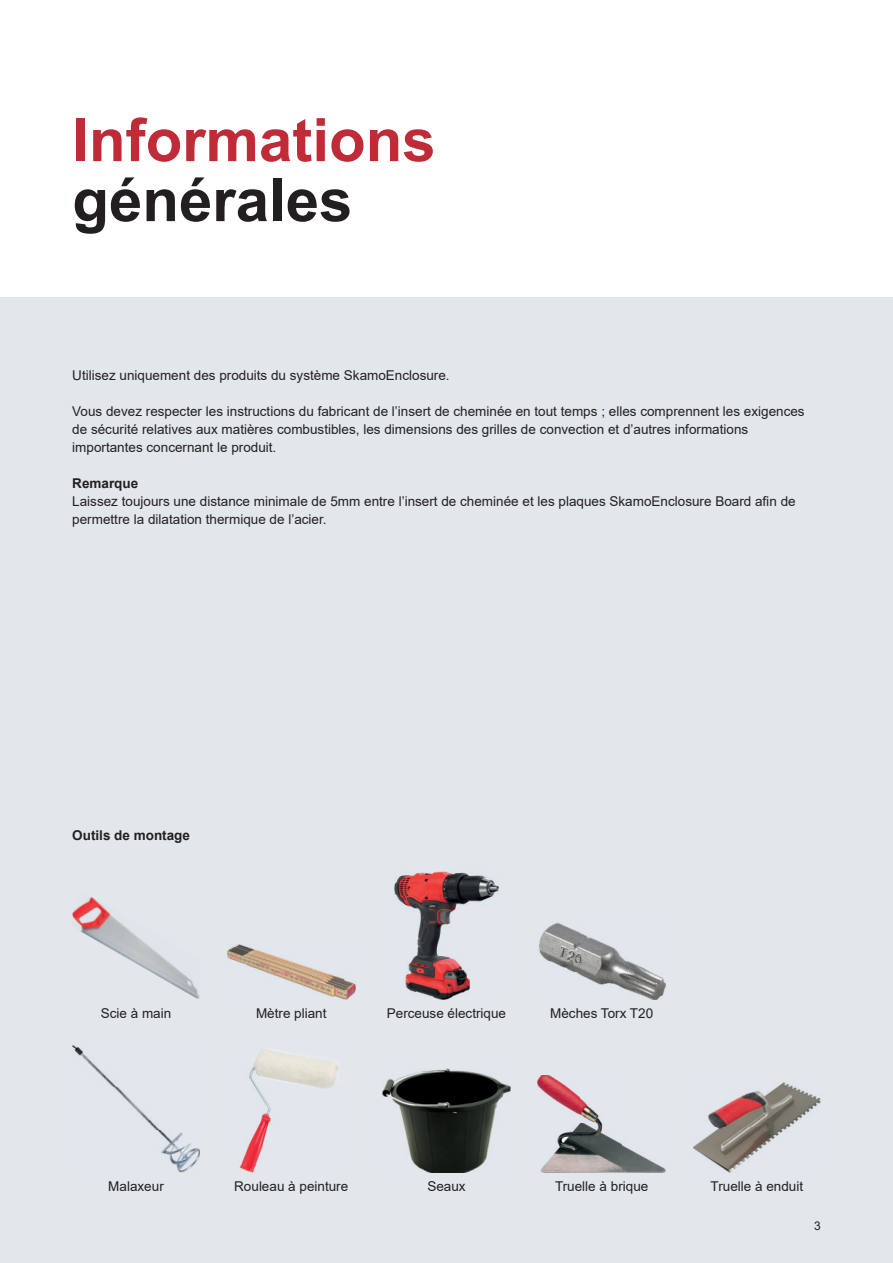
<style>
.page{position:relative;width:893px;height:1263px;background:#fff}
.page>*{position:absolute;margin:0;border:0;box-sizing:border-box;transform-origin:0 0}
.t1{font:700 60px "Arial";color:#bf2b37}
.t2{font:700 60px "Arial";color:#231f20}
.t3{font:13.5px/18px "Arial";color:#231f20}
.t4{font:700 13.5px "Arial";color:#231f20}
.t5{font:12px "Arial";color:#231f20}
</style>
<div class="page">
<div style="left:0;top:298px;width:893px;height:965px;background:#e2e7ec"></div>
<img style="left:539px;top:922px;width:126px;height:77px">
<img style="left:395px;top:872px;width:103px;height:127px">
<img style="left:227px;top:944px;width:128px;height:55px">
<img style="left:538px;top:1075px;width:127px;height:97px">
<img style="left:72px;top:1045px;width:128px;height:127px">
<img style="left:72px;top:897px;width:128px;height:102px">
<img style="left:383px;top:1069px;width:127px;height:103px">
<img style="left:693px;top:1082px;width:128px;height:90px">
<img style="left:239px;top:1049px;width:100px;height:123px">
<h1 class="t1" style="left:72px;top:98px;width:365px">Informations</h1>
<h1 class="t2" style="left:72px;top:158px;width:282px">générales</h1>
<p class="t3" style="left:72px;top:366px;width:379px">Utilisez uniquement des produits du système SkamoEnclosure.</p>
<p class="t3" style="left:72px;top:402px;width:734px">Vous devez respecter les instructions du fabricant de l’insert de cheminée en tout temps ; elles comprennent les exigences de sécurité relatives aux matières combustibles, les dimensions des grilles de convection et d’autres informations importantes concernant le produit.</p>
<p class="t4" style="left:72px;top:473px;width:68px">Remarque</p>
<p class="t3" style="left:72px;top:492px;width:725px">Laissez toujours une distance minimale de 5mm entre l’insert de cheminée et les plaques SkamoEnclosure Board afin de permettre la dilatation thermique de l’acier.</p>
<p class="t4" style="left:72px;top:825px;width:119px">Outils de montage</p>
<p class="t3" style="left:101px;top:1004px;width:72px">Scie à main</p>
<p class="t3" style="left:256px;top:1004px;width:72px">Mètre pliant</p>
<p class="t3" style="left:387px;top:1004px;width:121px">Perceuse électrique</p>
<p class="t3" style="left:550px;top:1004px;width:105px">Mèches Torx T20</p>
<p class="t3" style="left:108px;top:1177px;width:57px">Malaxeur</p>
<p class="t3" style="left:234px;top:1177px;width:116px">Rouleau à peinture</p>
<p class="t3" style="left:427px;top:1177px;width:40px">Seaux</p>
<p class="t3" style="left:711px;top:1177px;width:94px">Truelle à enduit</p>
<p class="t3" style="left:555px;top:1177px;width:95px">Truelle à brique</p>
<p class="t5" style="left:814px;top:1217px;width:8px">3</p>
</div>
